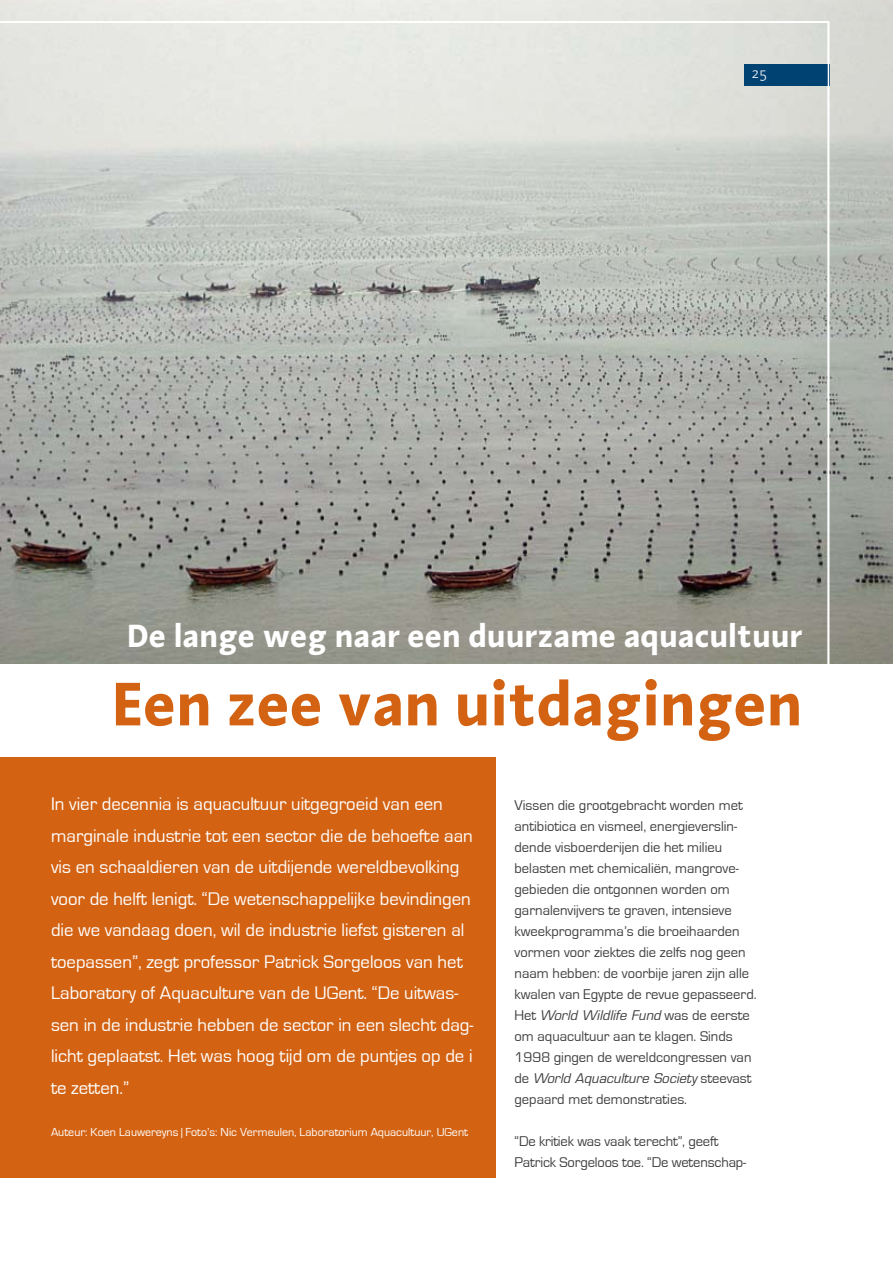
<style>
.page{position:relative;width:893px;height:1263px;background:#fff}
.page>*{position:absolute;margin:0;border:0;box-sizing:border-box;transform-origin:0 0}
.t1{font:700 63px "Linotype Aroma";color:#d36313}
.t2{font:700 33px "Linotype Aroma";color:#fff}
.t3{font:18.75px/31.5px "Eurostile";color:#fff}
.t4{font:300 15px "Linotype Aroma SC";color:#fff}
.t5{font:14.55px/21px "Eurostile";color:#3e3e40}
.t6{font:italic 13.05px "Eurostile";color:#3e3e40}
.t7{font:12px "Eurostile";color:#fff}
.s1{font-style:normal;font-size:14.55px}
</style>
<div class="page">
<img style="left:0;top:0;width:893px;height:663px">
<div style="left:744px;top:64px;width:85px;height:22px;background:#004272"></div>
<div style="left:0;top:758px;width:495px;height:420px;background:#d36313"></div>
<p class="t4" style="left:751px;top:64px;width:18px">25</p>
<h2 class="t2" style="left:127px;top:614px;width:677px">De lange weg naar een duurzame aquacultuur</h2>
<h1 class="t1" style="left:112px;top:662px;width:692px">Een zee van uitdagingen</h1>
<p class="t3" style="left:51px;top:788px;width:424px">In vier decennia is aquacultuur uitgegroeid van een marginale industrie tot een sector die de behoefte aan vis en schaaldieren van de uitdijende wereldbevolking voor de helft lenigt. “De wetenschappelijke bevindingen die we vandaag doen, wil de industrie liefst gisteren al toepassen”, zegt professor Patrick Sorgeloos van het Laboratory of Aquaculture van de UGent. “De uitwas&shy;sen in de industrie hebben de sector in een slecht dag&shy;licht geplaatst. Het was hoog tijd om de puntjes op de i te zetten.”</p>
<p class="t7" style="left:51px;top:1125px;width:419px">Auteur: Koen Lauwereyns | Foto’s: Nic Vermeulen, Laboratorium Aquacultuur, UGent</p>
<p class="t5" style="left:514px;top:795px;width:244px">Vissen die grootgebracht worden met antibiotica en vismeel, energieverslin&shy;dende visboerderijen die het milieu belasten met chemicaliën, mangrove&shy;gebieden die ontgonnen worden om garnalenvijvers te graven, intensieve kweekprogramma’s die broeihaarden vormen voor ziektes die zelfs nog geen naam hebben: de voorbije jaren zijn alle kwalen van Egypte de revue gepasseerd.</p>
<p class="t6" style="left:514px;top:1007px;width:237px"><span class="s1">Het</span> World Wildlife Fund <span class="s1">was de eerste</span></p>
<p class="t5" style="left:514px;top:1026px;width:239px">om aquacultuur aan te klagen. Sinds<br>1998 gingen de wereldcongressen van</p>
<p class="t6" style="left:514px;top:1070px;width:239px"><span class="s1">de</span> World Aquaculture Society <span class="s1">steevast</span></p>
<p class="t5" style="left:514px;top:1089px;width:174px">gepaard met demonstraties.</p>
<p class="t5" style="left:514px;top:1131px;width:233px">“De kritiek was vaak terecht”, geeft<br>Patrick Sorgeloos toe. “De wetenschap-</p>
</div>
